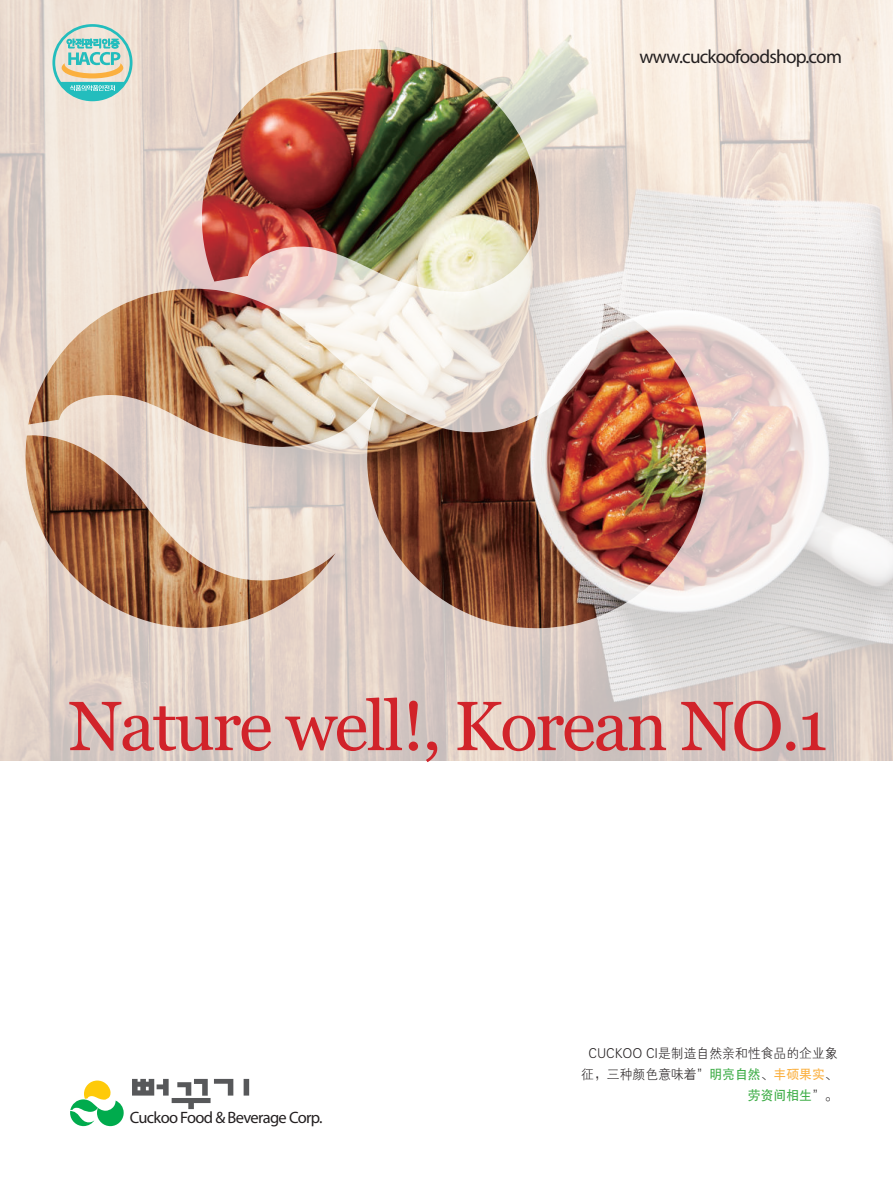
<style>
.page{position:relative;width:893px;height:1191px;background:#fff}
.page>*{position:absolute;margin:0;border:0;box-sizing:border-box;transform-origin:0 0}
.t1{font:69.6px "Georgia";letter-spacing:-.03em;color:#d1232a}
.t2{font:19.05px "Myriad Pro";letter-spacing:-.04em;color:#231f20}
.t3{font:16.5px "Myriad Pro";letter-spacing:-.04em;color:#231f20}
.t4{font:13.5px/21px "FZXH1 JW GB1 0";color:#231f20;text-align:center;scale:.95 1}
.t5{font:13.5px "FZHTJW GB1 0";color:#40ae49;scale:.95 1}
.s1{font-family:"FZHTJW GB1 0";color:#40ae49}
.s2{font-family:"FZHTJW GB1 0";color:#fbb03f}
.s3{font-family:"FZXH1 JW GB1 0";color:#231f20}
</style>
<div class="page">
<img style="left:0;top:0;width:893px;height:760px">
<img style="left:25px;top:49px;width:681px;height:581px">
<svg style="left:52px;top:24px;width:80px;height:77px;background:#aed4c6"></svg>
<svg style="left:132px;top:1079px;width:117px;height:30px"></svg>
<svg style="left:70px;top:1080px;width:54px;height:46px"></svg>
<h2 class="t2" style="left:639px;top:49px;width:204px">www.cuckoofoodshop.com</h2>
<h1 class="t1" style="left:69px;top:697px;width:761px">Nature well!, Korean NO.1</h1>
<p class="t3" style="left:130px;top:1111px;width:194px">Cuckoo Food &amp; Beverage Corp.</p>
<p class="t4" style="left:581px;top:1043px;width:271px">CUCKOO CI是制造自然亲和性食品的企业象征，三种颜色意味着”<span class="s1">明亮自然</span>、<span class="s2">丰硕果实</span>、</p>
<p class="t5" style="left:748px;top:1087px;width:96px">劳资间相生<span class="s3">”。</span></p>
</div>
